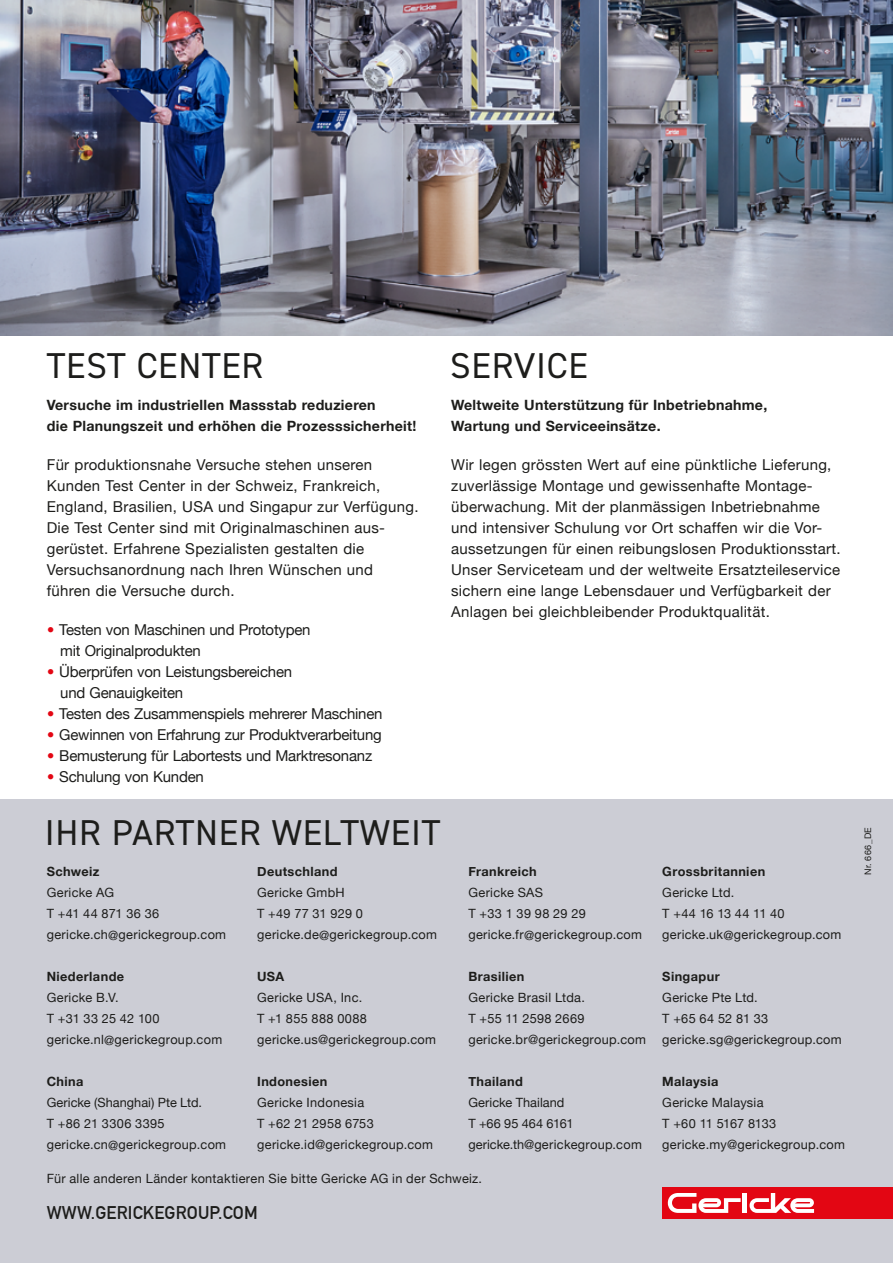
<style>
.page{position:relative;width:893px;height:1263px;background:#fff}
.page>*{position:absolute;margin:0;border:0;box-sizing:border-box;transform-origin:0 0}
.t1{font:36px "DIN2014";letter-spacing:.02em;color:#1d1d1b}
.t2{font:700 18px "DIN Alternate";letter-spacing:.01em;color:#1d1d1b}
.t3{font:15px/21px "Helvetica Neue";letter-spacing:.02em;color:#1d1d1b}
.t4{font:15px/21px "Helvetica Neue";letter-spacing:-.015em;color:#1d1d1b}
.t5{font:700 14.25px/21px "Helvetica Neue";letter-spacing:.02em;color:#1d1d1b}
.t6{font:12.75px/21px "Helvetica Neue";letter-spacing:.025em;color:#1d1d1b}
.t7{font:700 12.75px "Helvetica Neue";letter-spacing:.03em;color:#1d1d1b}
.t8{font:12.75px/21px "Helvetica Neue";letter-spacing:.005em;color:#1d1d1b}
.t9{font:9px "Helvetica Neue";letter-spacing:.04em;color:#1d1d1b}
.s1{font-family:"Meta Pro Norm";color:#e30613}
</style>
<div class="page">
<img style="left:0;top:0;width:893px;height:336px">
<div style="left:0;top:799px;width:893px;height:464px;background:#cccdd5"></div>
<div style="left:662px;top:1187px;width:231px;height:32px;background:#e30613"></div>
<svg style="left:668px;top:1193px;width:146px;height:20px"></svg>
<h1 class="t1" style="left:47px;top:343px;width:218px">TEST CENTER</h1>
<h1 class="t1" style="left:450px;top:343px;width:139px">SERVICE</h1>
<p class="t5" style="left:47px;top:395px;width:371px">Versuche im industriellen Massstab reduzieren<br>die Planungszeit und erhöhen die Prozesssicherheit!</p>
<p class="t3" style="left:47px;top:455px;width:373px">Für produktionsnahe Versuche stehen unseren Kunden Test Center in der Schweiz, Frankreich, England, Brasilien, USA und Singapur zur Verfügung.<br>Die Test Center sind mit Originalmaschinen aus&shy;gerüstet. Erfahrene Spezialisten gestalten die Versuchsanordnung nach Ihren Wünschen und führen die Versuche durch.</p>
<p class="t4" style="left:60px;top:620px;width:252px;text-indent:-13px"><span class="s1">•</span> Testen von Maschinen und Prototypen mit Originalprodukten</p>
<p class="t4" style="left:60px;top:662px;width:233px;text-indent:-14px"><span class="s1">•</span> Überprüfen von Leistungsbereichen und Genauigkeiten</p>
<p class="t4" style="left:47px;top:704px;width:337px"><span class="s1">•</span> Testen des Zusammenspiels mehrerer Maschinen</p>
<p class="t4" style="left:47px;top:725px;width:336px"><span class="s1">•</span> Gewinnen von Erfahrung zur Produktverarbeitung</p>
<p class="t4" style="left:47px;top:746px;width:327px"><span class="s1">•</span> Bemusterung für Labortests und Marktresonanz</p>
<p class="t4" style="left:47px;top:767px;width:159px"><span class="s1">•</span> Schulung von Kunden</p>
<p class="t5" style="left:451px;top:395px;width:318px">Weltweite Unterstützung für Inbetriebnahme,<br>Wartung und Serviceeinsätze.</p>
<p class="t3" style="left:451px;top:455px;width:391px">Wir legen grössten Wert auf eine pünktliche Lieferung, zuverlässige Montage und gewissenhafte Montage&shy;überwachung. Mit der planmässigen Inbetriebnahme und intensiver Schulung vor Ort schaffen wir die Vor&shy;aussetzungen für einen reibungslosen Produktionsstart.<br>Unser Serviceteam und der weltweite Ersatzteileservice sichern eine lange Lebensdauer und Verfügbarkeit der Anlagen bei gleichbleibender Produktqualität.</p>
<h1 class="t1" style="left:45px;top:810px;width:397px">IHR PARTNER WELTWEIT</h1>
<p class="t7" style="left:47px;top:861px;width:54px">Schweiz</p>
<p class="t6" style="left:47px;top:882px;width:181px">Gericke AG<br>T +41 44 871 36 36 gericke.ch@gerickegroup.com</p>
<p class="t7" style="left:47px;top:966px;width:79px">Niederlande</p>
<p class="t6" style="left:47px;top:987px;width:177px">Gericke B.V.<br>T +31 33 25 42 100 gericke.nl@gerickegroup.com</p>
<p class="t7" style="left:47px;top:1071px;width:38px">China</p>
<p class="t6" style="left:47px;top:1092px;width:181px">Gericke (Shanghai) Pte Ltd.<br>T +86 21 3306 3395 gericke.cn@gerickegroup.com</p>
<p class="t7" style="left:257px;top:861px;width:82px">Deutschland</p>
<p class="t6" style="left:257px;top:882px;width:181px">Gericke GmbH<br>T +49 77 31 929 0 gericke.de@gerickegroup.com</p>
<p class="t7" style="left:257px;top:966px;width:29px">USA</p>
<p class="t6" style="left:257px;top:987px;width:180px">Gericke USA, Inc.<br>T +1 855 888 0088 gericke.us@gerickegroup.com</p>
<p class="t7" style="left:257px;top:1071px;width:72px">Indonesien</p>
<p class="t6" style="left:257px;top:1092px;width:177px">Gericke Indonesia<br>T +62 21 2958 6753 gericke.id@gerickegroup.com</p>
<p class="t7" style="left:468px;top:861px;width:70px">Frankreich</p>
<p class="t6" style="left:468px;top:882px;width:175px">Gericke SAS<br>T +33 1 39 98 29 29 gericke.fr@gerickegroup.com</p>
<p class="t7" style="left:468px;top:966px;width:58px">Brasilien</p>
<p class="t6" style="left:468px;top:987px;width:179px">Gericke Brasil Ltda.<br>T +55 11 2598 2669 gericke.br@gerickegroup.com</p>
<p class="t7" style="left:468px;top:1071px;width:56px">Thailand</p>
<p class="t8" style="left:468px;top:1092px;width:175px">Gericke Thailand<br>T +66 95 464 6161 gericke.th@gerickegroup.com</p>
<p class="t6" style="left:47px;top:1169px;width:437px">Für alle anderen Länder kontaktieren Sie bitte Gericke AG in der Schweiz.</p>
<h2 class="t2" style="left:47px;top:1198px;width:212px">WWW.GERICKEGROUP.COM</h2>
<p class="t7" style="left:662px;top:861px;width:104px">Grossbritannien</p>
<p class="t6" style="left:662px;top:882px;width:181px">Gericke Ltd.<br>T +44 16 13 44 11 40 gericke.uk@gerickegroup.com</p>
<p class="t7" style="left:662px;top:966px;width:59px">Singapur</p>
<p class="t6" style="left:662px;top:987px;width:181px">Gericke Pte Ltd.<br>T +65 64 52 81 33 gericke.sg@gerickegroup.com</p>
<p class="t7" style="left:662px;top:1071px;width:58px">Malaysia</p>
<p class="t6" style="left:662px;top:1092px;width:184px">Gericke Malaysia<br>T +60 11 5167 8133 gericke.my@gerickegroup.com</p>
<p class="t9" style="left:861px;top:875px;width:50px;rotate:-90deg">Nr. 666_DE</p>
</div>
